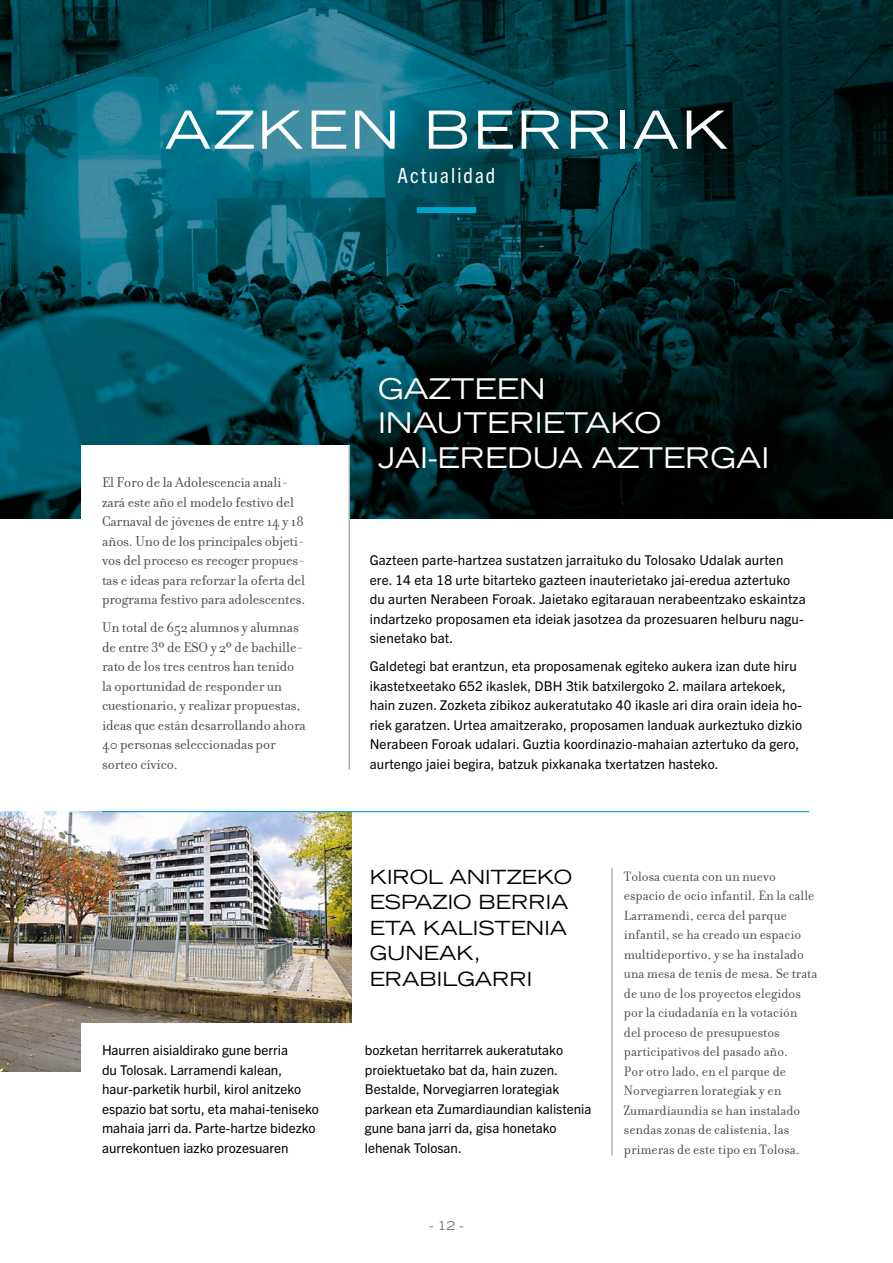
<style>
.page{position:relative;width:893px;height:1263px;background:#fff}
.page>*{position:absolute;margin:0;border:0;box-sizing:border-box;transform-origin:0 0}
.t1{font:expanded 52.5px "Trade Gothic LT Std";letter-spacing:.05em;color:#fff}
.t2{font:expanded 28.5px/34.5px "Trade Gothic LT Std";color:#fff}
.t3{font:condensed 21px "Trade Gothic Next LT Pro";letter-spacing:.1em;color:#fff}
.t4{font:expanded 19.5px/25.5px "Trade Gothic LT Std";color:#000}
.t5{font:15px/19.5px "Filosofia";letter-spacing:-.01em;color:#4a4a49}
.t6{font:14.25px/19.5px "Filosofia";color:#4a4a49}
.t7{font:13.5px/19.5px "Trade Gothic Next LT Pro";letter-spacing:.01em;color:#000}
.t8{font:expanded 12px "Trade Gothic LT Std";color:#6e6e6e}
</style>
<div class="page">
<img style="left:0;top:811px;width:351px;height:260px">
<img style="left:0;top:0;width:893px;height:519px">
<div style="left:81px;top:446px;width:269px;height:316px;background:#fff"></div>
<div style="left:81px;top:1023px;width:358px;height:154px;background:#fff"></div>
<hr style="left:102px;top:811px;width:707px;height:1px;background:#00a3cc">
<hr style="left:349px;top:446px;width:1px;height:324px;background:#878786">
<hr style="left:612px;top:868px;width:1px;height:287px;background:#878786">
<div style="left:417px;top:207px;width:59px;height:6px;background:#00a3cc"></div>
<p class="t1" style="left:165px;top:95px;width:565px">AZKEN BERRIAK</p>
<p class="t3" style="left:398px;top:161px;width:99px">Actualidad</p>
<p class="t5" style="left:102px;top:473px;width:205px">El Foro de la Adolescencia anali&shy;zará este año el modelo festivo del Carnaval de jóvenes de entre 14 y 18 años. Uno de los principales objeti&shy;vos del proceso es recoger propues&shy;tas e ideas para reforzar la oferta del programa festivo para adolescentes.</p>
<p class="t5" style="left:102px;top:618px;width:205px">Un total de 652 alumnos y alumnas de entre 3º de ESO y 2º de bachille&shy;rato de los tres centros han tenido la oportunidad de responder un cuestionario, y realizar propuestas, ideas que están desarrollando ahora<br>40 personas seleccionadas por sorteo cívico.</p>
<p class="t2" style="left:378px;top:371px;width:393px">GAZTEEN<br>INAUTERIETAKO<br>JAI-EREDUA AZTERGAI</p>
<p class="t7" style="left:370px;top:550px;width:437px">Gazteen parte-hartzea sustatzen jarraituko du Tolosako Udalak aurten ere. 14 eta 18 urte bitarteko gazteen inauterietako jai-eredua aztertuko du aurten Nerabeen Foroak. Jaietako egitarauan nerabeentzako eskaintza indartzeko proposamen eta ideiak jasotzea da prozesuaren helburu nagu&shy;sienetako bat.</p>
<p class="t7" style="left:370px;top:656px;width:434px">Galdetegi bat erantzun, eta proposamenak egiteko aukera izan dute hiru ikastetxeetako 652 ikaslek, DBH 3tik batxilergoko 2. mailara artekoek, hain zuzen. Zozketa zibikoz aukeratutako 40 ikasle ari dira orain ideia ho&shy;riek garatzen. Urtea amaitzerako, proposamen landuak aurkeztuko dizkio Nerabeen Foroak udalari. Guztia koordinazio-mahaian aztertuko da gero, aurtengo jaiei begira, batzuk pixkanaka txertatzen hasteko.</p>
<p class="t4" style="left:370px;top:863px;width:204px">KIROL ANITZEKO<br>ESPAZIO BERRIA<br>ETA KALISTENIA<br>GUNEAK,<br>ERABILGARRI</p>
<p class="t7" style="left:102px;top:1040px;width:218px">Haurren aisialdirako gune berria<br>du Tolosak. Larramendi kalean, haur-parketik hurbil, kirol anitzeko espazio bat sortu, eta mahai-teniseko mahaia jarri da. Parte-hartze bidezko aurrekontuen iazko prozesuaren</p>
<p class="t7" style="left:365px;top:1040px;width:228px">bozketan herritarrek aukeratutako proiektuetako bat da, hain zuzen.<br>Bestalde, Norvegiarren lorategiak parkean eta Zumardiaundian kalistenia gune bana jarri da, gisa honetako lehenak Tolosan.</p>
<p class="t8" style="left:429px;top:1217px;width:35px">- 12 -</p>
<p class="t6" style="left:624px;top:867px;width:195px">Tolosa cuenta con un nuevo espacio de ocio infantil. En la calle<br>Larramendi, cerca del parque infantil, se ha creado un espacio multideportivo, y se ha instalado una mesa de tenis de mesa. Se trata de uno de los proyectos elegidos por la ciudadanía en la votación del proceso de presupuestos participativos del pasado año.<br>Por otro lado, en el parque de<br>Norvegiarren lorategiak y en<br>Zumardiaundia se han instalado sendas zonas de calistenia, las primeras de este tipo en Tolosa.</p>
</div>
